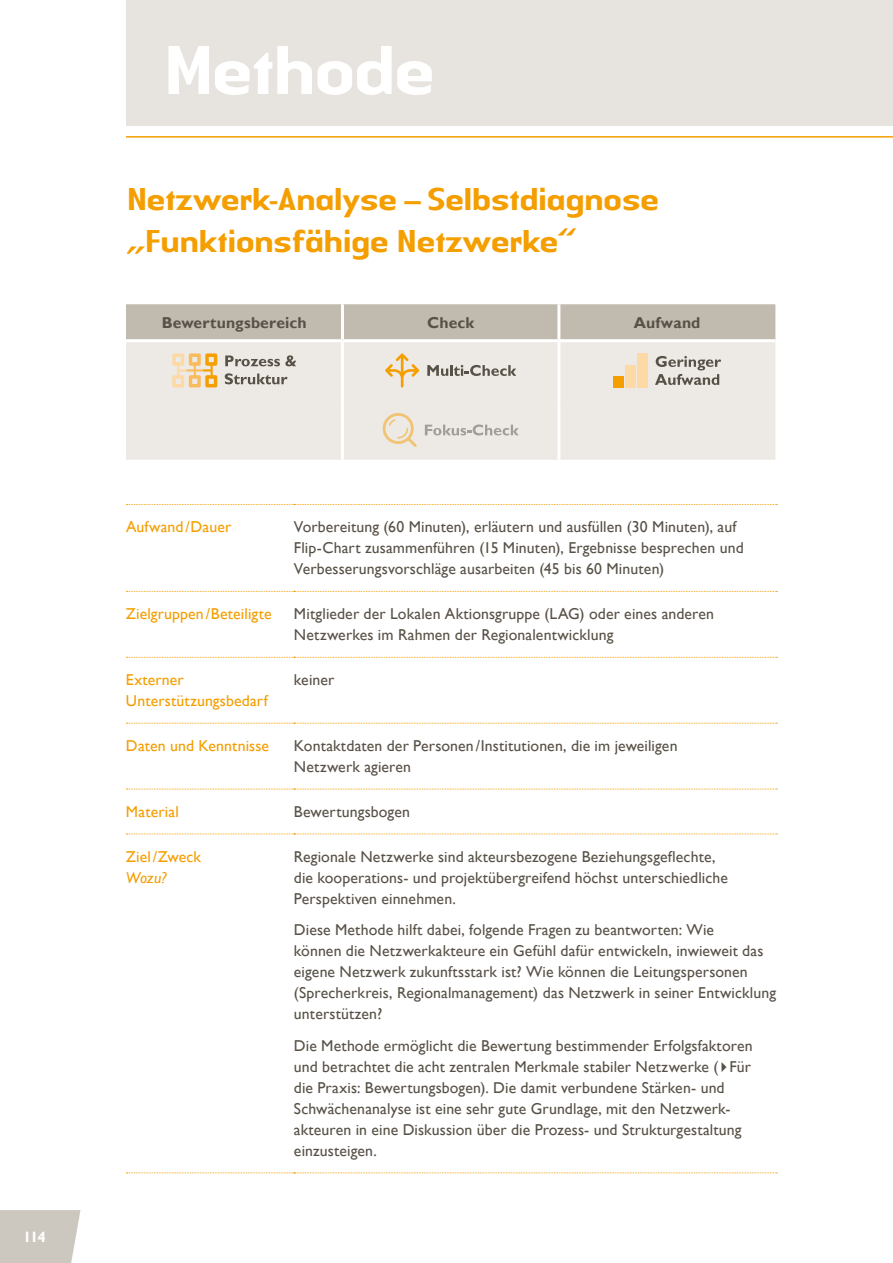
<style>
.page{position:relative;width:893px;height:1263px;background:#fff}
.page>*{position:absolute;margin:0;border:0;box-sizing:border-box;transform-origin:0 0}
.t1{font:500 72px "Authentic Sans LT";letter-spacing:-.09em;color:#fff}
.t2{font:500 33px/42px "Authentic Sans LT";letter-spacing:-.08em;color:#f49e00}
.t3{font:15.75px/21px "Gill Sans";letter-spacing:.01em;color:#585147}
.t4{font:15.75px/21px "Gill Sans";letter-spacing:.01em;color:#f49e00}
.t5{font:700 15.75px "Gill Sans";letter-spacing:.01em;color:#585147}
.t6{font:italic 15.75px "Gill Sans";color:#f49e00}
.t7{font:700 15px "Gill Sans";color:#fff}
</style>
<div class="page">
<div style="left:0;top:1210px;width:80px;height:53px;background:#cdc8bf"></div>
<div style="left:126px;top:0;width:767px;height:126px;background:#e7e3de"></div>
<hr style="left:126px;top:136px;width:767px;height:2px;background:#f49e00">
<div style="left:126px;top:304px;width:649px;height:35px;background:#c0baaf"></div>
<div style="left:126px;top:342px;width:649px;height:118px;background:#edeae6"></div>
<hr style="left:341px;top:304px;width:3px;height:35px;background:#fff">
<hr style="left:557px;top:304px;width:3px;height:35px;background:#fff">
<hr style="left:341px;top:342px;width:3px;height:58px;background:#fff">
<hr style="left:557px;top:342px;width:3px;height:58px;background:#fff">
<hr style="left:341px;top:400px;width:3px;height:60px;background:#fff">
<hr style="left:557px;top:400px;width:3px;height:60px;background:#fff">
<svg style="left:225px;top:355px;width:71px;height:11px"></svg>
<svg style="left:225px;top:373px;width:63px;height:11px"></svg>
<svg style="left:172px;top:353px;width:45px;height:34px;background:#f3d199"></svg>
<svg style="left:385px;top:353px;width:34px;height:34px"></svg>
<svg style="left:427px;top:365px;width:89px;height:11px"></svg>
<div style="left:613px;top:376px;width:10px;height:11px;background:#f49e00"></div>
<div style="left:625px;top:365px;width:10px;height:22px;background:#fdd9a5"></div>
<div style="left:637px;top:353px;width:10px;height:34px;background:#fdd9a5"></div>
<svg style="left:655px;top:356px;width:66px;height:29px;background:#bebab4"></svg>
<svg style="left:383px;top:413px;width:34px;height:34px"></svg>
<svg style="left:425px;top:424px;width:94px;height:11px"></svg>
<svg style="left:126px;top:504px;width:651px;height:1px"></svg>
<svg style="left:126px;top:591px;width:651px;height:1px"></svg>
<svg style="left:126px;top:657px;width:651px;height:1px"></svg>
<svg style="left:126px;top:723px;width:651px;height:1px"></svg>
<svg style="left:126px;top:789px;width:651px;height:1px"></svg>
<svg style="left:126px;top:833px;width:651px;height:1px"></svg>
<svg style="left:126px;top:1172px;width:651px;height:1px"></svg>
<p class="t7" style="left:23px;top:1228px;width:24px">114</p>
<h1 class="t1" style="left:162px;top:24px;width:277px">Methode</h1>
<h2 class="t2" style="left:126px;top:177px;width:536px">Netzwerk-Analyse – Selbstdiagnose „Funktionsfähige Netzwerke“</h2>
<p class="t5" style="left:162px;top:313px;width:147px">Bewertungsbereich</p>
<p class="t5" style="left:427px;top:313px;width:49px">Check</p>
<p class="t5" style="left:634px;top:313px;width:68px">Aufwand</p>
<p class="t4" style="left:126px;top:516px;width:107px">Aufwand/Dauer</p>
<p class="t3" style="left:294px;top:516px;width:451px">Vorbereitung (60 Minuten), erläutern und ausfüllen (30 Minuten), auf<br>Flip-Chart zusammenführen (15 Minuten), Ergebnisse besprechen und<br>Verbesserungsvorschläge ausarbeiten (45 bis 60 Minuten)</p>
<p class="t4" style="left:126px;top:603px;width:147px">Zielgruppen/Beteiligte</p>
<p class="t3" style="left:294px;top:603px;width:422px">Mitglieder der Lokalen Aktionsgruppe (LAG) oder eines anderen<br>Netzwerkes im Rahmen der Regionalentwicklung</p>
<p class="t4" style="left:126px;top:669px;width:143px">Externer<br>Unterstützungsbedarf</p>
<p class="t3" style="left:294px;top:669px;width:42px">keiner</p>
<p class="t4" style="left:126px;top:735px;width:145px">Daten und Kenntnisse</p>
<p class="t3" style="left:294px;top:735px;width:385px">Kontaktdaten der Personen/Institutionen, die im jeweiligen<br>Netzwerk agieren</p>
<p class="t4" style="left:126px;top:801px;width:54px">Material</p>
<p class="t3" style="left:294px;top:801px;width:118px">Bewertungsbogen</p>
<p class="t4" style="left:126px;top:846px;width:77px">Ziel/Zweck</p>
<p class="t6" style="left:126px;top:868px;width:42px">Wozu?</p>
<p class="t3" style="left:294px;top:846px;width:435px">Regionale Netzwerke sind akteursbezogene Beziehungsgeflechte, die kooperations- und projektübergreifend höchst unterschiedliche<br>Perspektiven einnehmen.</p>
<p class="t3" style="left:294px;top:919px;width:484px">Diese Methode hilft dabei, folgende Fragen zu beantworten: Wie<br>können die Netzwerkakteure ein Gefühl dafür entwickeln, inwieweit das eigene Netzwerk zukunftsstark ist? Wie können die Leitungspersonen (Sprecherkreis, Regionalmanagement) das Netzwerk in seiner Entwicklung unterstützen?</p>
<p class="t3" style="left:294px;top:1035px;width:460px">Die Methode ermöglicht die Bewertung bestimmender Erfolgsfaktoren und betrachtet die acht zentralen Merkmale stabiler Netzwerke (✔Für die Praxis: Bewertungsbogen). Die damit verbundene Stärken- und Schwächenanalyse ist eine sehr gute Grundlage, mit den Netzwerk&shy;akteuren in eine Diskussion über die Prozess- und Strukturgestaltung einzusteigen.</p>
</div>
